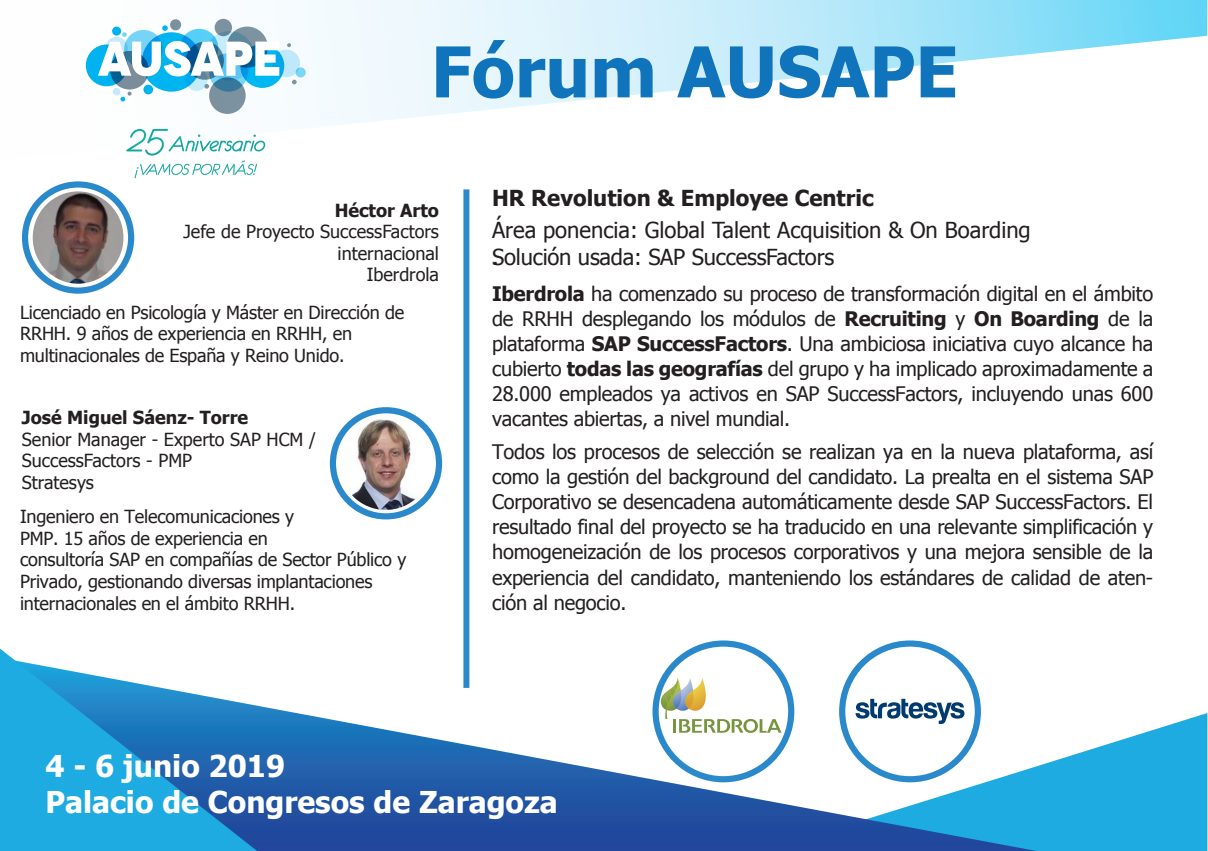
<style>
.page{position:relative;width:1208px;height:851px;background:#fff}
.page>*{position:absolute;margin:0;border:0;box-sizing:border-box;transform-origin:0 0}
.t1{font:700 70px "Tahoma";color:#1074bc}
.t2{font:700 30px/36px "Tahoma";color:#fff}
.t3{font:22px/27px "Tahoma";color:#231f20}
.t4{font:700 22px "Tahoma";color:#231f20}
.t5{font:20px/25px "Tahoma";letter-spacing:-.01em;color:#231f20;text-align:justify}
.t6{font:18px/21.6px "Tahoma";letter-spacing:-.01em;color:#231f20}
.t7{font:700 18px "Tahoma";color:#231f20}
.s1{font-weight:700}
</style>
<div class="page">
<svg style="left:1036px;top:713px;width:171px;height:137px;fill:#1dabe1"></svg>
<svg style="left:258px;top:657px;width:778px;height:193px"></svg>
<svg style="left:0;top:648px;width:258px;height:202px;fill:#1dabe1"></svg>
<div style="left:22px;top:181px;width:112px;height:112px;border:6px solid #2a89ca;border-radius:50%"></div>
<div style="left:330px;top:407px;width:112px;height:112px;border:6px solid #2a89ca;border-radius:50%"></div>
<svg style="left:134px;top:160px;width:123px;height:18px"></svg>
<div style="left:463px;top:189px;width:6px;height:498px;background:#2a89ca"></div>
<svg style="left:85px;top:0;width:1122px;height:156px"></svg>
<div style="left:652px;top:640px;width:142px;height:142px;border:6px solid #2a89ca;border-radius:50%"></div>
<div style="left:839px;top:640px;width:142px;height:142px;border:6px solid #2a89ca;border-radius:50%"></div>
<img style="left:33px;top:191px;width:90px;height:92px">
<img style="left:339px;top:415px;width:93px;height:95px">
<svg style="left:855px;top:698px;width:109px;height:25px"></svg>
<svg style="left:661px;top:677px;width:120px;height:55px"></svg>
<h1 class="t1" style="left:431px;top:23px;width:529px">Fórum AUSAPE</h1>
<p class="t7" style="left:335px;top:197px;width:106px">Héctor Arto</p>
<p class="t6" style="left:183px;top:220px;width:257px;text-align:right">Jefe de Proyecto SuccessFactors internacional<br>Iberdrola</p>
<p class="t6" style="left:20px;top:300px;width:386px">Licenciado en Psicología y Máster en Dirección de<br>RRHH. 9 años de experiencia en RRHH, en multinacionales de España y Reino Unido.</p>
<p class="t7" style="left:22px;top:405px;width:228px">José Miguel Sáenz- Torre</p>
<p class="t6" style="left:22px;top:427px;width:296px">Senior Manager - Experto SAP HCM /<br>SuccessFactors - PMP<br>Stratesys</p>
<p class="t6" style="left:20px;top:505px;width:388px">Ingeniero en Telecomunicaciones y<br>PMP. 15 años de experiencia en<br>consultoría SAP en compañías de Sector Público y Privado, gestionando diversas implantaciones internacionales en el ámbito RRHH.</p>
<p class="t4" style="left:492px;top:182px;width:383px">HR Revolution &amp; Employee Centric</p>
<p class="t3" style="left:492px;top:216px;width:540px">Área ponencia: Global Talent Acquisition &amp; On Boarding .Solución usada: SAP SuccessFactors</p>
<p class="t5" style="left:492px;top:280px;width:663px"><span class="s1">Iberdrola</span> ha comenzado su proceso de transformación digital en el ámbito de RRHH desplegando los módulos de <span class="s1">Recruiting</span> y <span class="s1">On Boarding</span> de la plataforma <span class="s1">SAP SuccessFactors</span>. Una ambiciosa iniciativa cuyo alcance ha cubierto <span class="s1">todas las geografías</span> del grupo y ha implicado aproximadamente a 28.000 empleados ya activos en SAP SuccessFactors, incluyendo unas 600 vacantes abiertas, a nivel mundial.</p>
<p class="t5" style="left:492px;top:438px;width:663px">Todos los procesos de selección se realizan ya en la nueva plataforma, así como la gestión del background del candidato. La prealta en el sistema SAP Corporativo se desencadena automáticamente desde SAP SuccessFactors. El resultado final del proyecto se ha traducido en una relevante simplificación y homogeneización de los procesos corporativos y una mejora sensible de la experiencia del candidato, manteniendo los estándares de calidad de aten&shy;ción al negocio.</p>
<h2 class="t2" style="left:45px;top:746px;width:514px">4 - 6 junio 2019<br>Palacio de Congresos de Zaragoza</h2>
</div>
